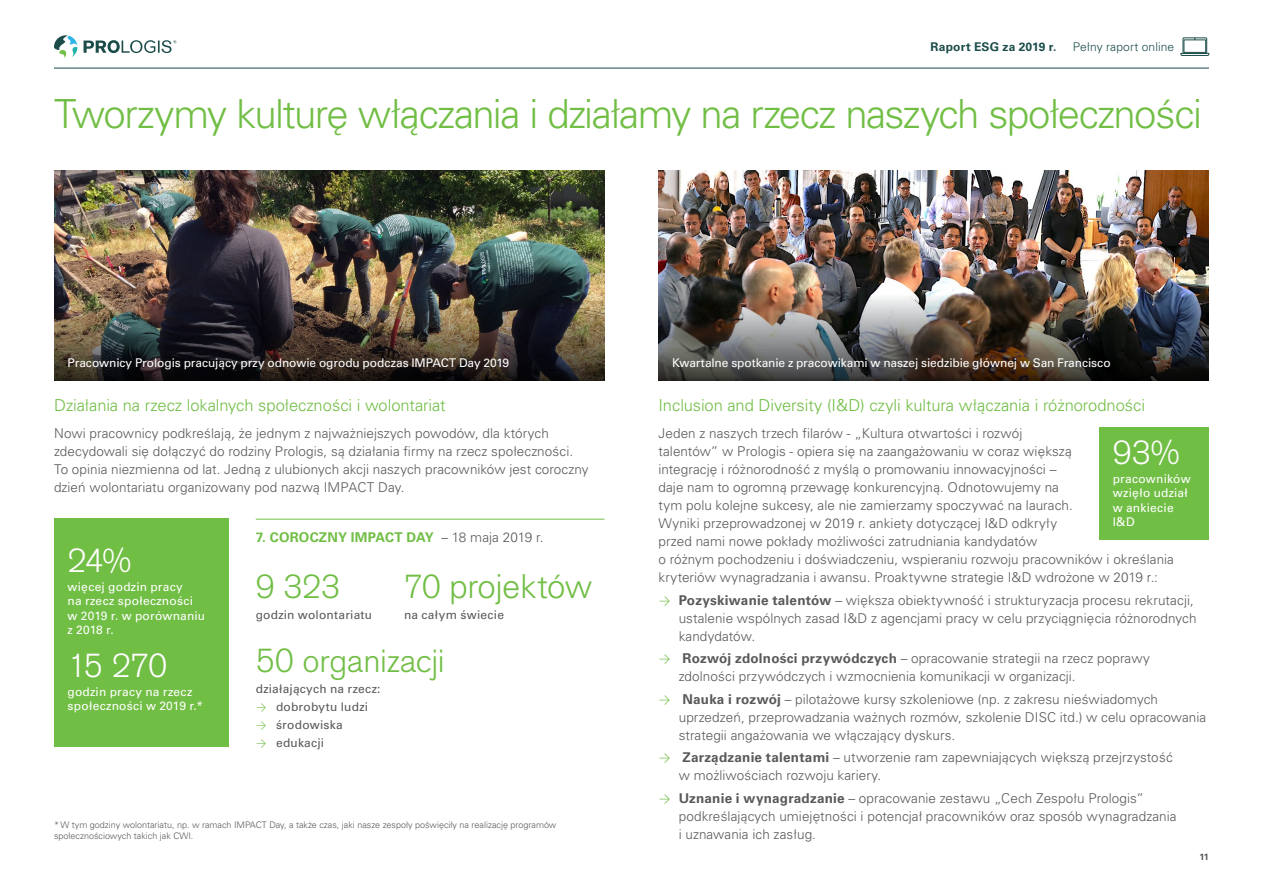
<style>
.page{position:relative;width:1263px;height:893px;background:#fff}
.page>*{position:absolute;margin:0;border:0;box-sizing:border-box;transform-origin:0 0}
.t1{font:300 40.2px "Univers LT Pro 45";letter-spacing:-.04em;color:#71be45}
.t2{font:300 33px "Akzidenz Grotesk BE";letter-spacing:-.01em;color:#71be45}
.t3{font:300 33px "Akzidenz Grotesk BE";letter-spacing:-.05em;color:#fff}
.t4{font:300 33px "Univers LT Pro 45";letter-spacing:-.015em;color:#71be45}
.t5{font:300 16.5px "Univers LT Pro 45";letter-spacing:-.005em;color:#71be45}
.t6{font:300 13.5px/18px "Univers LT Pro 45";letter-spacing:.005em;color:#58595b}
.t7{font:700 13.5px "Univers LT Pro 65";letter-spacing:.015em;color:#71be45}
.t8{font:12px/14.4px "Univers LT Pro 55 Roman";letter-spacing:.005em;color:#fff}
.t9{font:12px "Univers LT Pro 55 Roman";letter-spacing:.02em;color:#58595b}
.t10{font:700 12px "Univers LT Pro 65";letter-spacing:.02em;color:#1b4d4a}
.t11{font:300 12px "Univers LT Pro 45";letter-spacing:.01em;color:#1b4d4a}
.t12{font:300 9px/10.5px "Univers LT Pro 45";color:#58595b}
.t13{font:700 9px "Univers LT Pro 65";color:#58595b}
.s1{font-family:"Univers LT Pro 45";font-weight:300;color:#58595b}
.s2{font-family:"Calibri";font-weight:300;color:#71be45}
.s3{font-family:"Akzidenz Grotesk BE"}
.s4{font-family:"Calibri";color:#71be45}
.s5{font-family:"Univers LT Pro 65";font-weight:700}
</style>
<div class="page">
<div style="left:1099px;top:427px;width:110px;height:112px;background:#71be45"></div>
<div style="left:54px;top:519px;width:175px;height:228px;background:#71be45"></div>
<img style="left:54px;top:170px;width:550px;height:107px">
<img style="left:658px;top:170px;width:551px;height:107px">
<img style="left:658px;top:277px;width:551px;height:103px">
<img style="left:54px;top:277px;width:550px;height:103px">
<hr style="left:256px;top:519px;width:348px;height:1px;background:#71be45">
<hr style="left:54px;top:68px;width:1155px;height:1px;background:#1b4d4a">
<svg style="left:54px;top:35px;width:23px;height:23px"></svg>
<svg style="left:84px;top:40px;width:92px;height:13px"></svg>
<svg style="left:1180px;top:37px;width:29px;height:19px"></svg>
<p class="t10" style="left:930px;top:39px;width:127px">Raport ESG za 2019 r.</p>
<p class="t11" style="left:1073px;top:39px;width:103px">Pełny raport online</p>
<h1 class="t1" style="left:54px;top:88px;width:1149px">Tworzymy kulturę włączania i działamy na rzecz naszych społeczności</h1>
<p class="t8" style="left:68px;top:355px;width:443px">Pracownicy Prologis pracujący przy odnowie ogrodu podczas IMPACT Day 2019</p>
<p class="t8" style="left:672px;top:355px;width:440px">Kwartalne spotkanie z pracowikami w naszej siedzibie głównej w San Francisco</p>
<p class="t5" style="left:54px;top:395px;width:393px">Działania na rzecz lokalnych społeczności i wolontariat</p>
<p class="t6" style="left:54px;top:424px;width:536px">Nowi pracownicy podkreślają, że jednym z najważniejszych powodów, dla których zdecydowali się dołączyć do rodziny Prologis, są działania firmy na rzecz społeczności.<br>To opinia niezmienna od lat. Jedną z ulubionych akcji naszych pracowników jest coroczny dzień wolontariatu organizowany pod nazwą IMPACT Day.</p>
<h2 class="t3" style="left:68px;top:542px;width:65px">24%</h2>
<p class="t8" style="left:68px;top:579px;width:139px">więcej godzin pracy<br>na rzecz społeczności w 2019 r. w porównaniu z 2018 r.</p>
<h2 class="t3" style="left:68px;top:647px;width:101px">15 270</h2>
<p class="t8" style="left:68px;top:684px;width:137px">godzin pracy na rzecz społeczności w 2019 r.*</p>
<p class="t7" style="left:256px;top:528px;width:289px">7. COROCZNY IMPACT DAY <span class="s1">– 18 maja 2019 r.</span></p>
<h2 class="t2" style="left:256px;top:568px;width:86px">9 323</h2>
<p class="t9" style="left:256px;top:606px;width:118px">godzin wolontariatu</p>
<h2 class="t2" style="left:256px;top:642px;width:190px">50 organizacji</h2>
<p class="t9" style="left:256px;top:680px;width:126px">działających na rzecz:</p>
<p class="t9" style="left:256px;top:698px;width:114px"><span class="s2">→</span> dobrobytu ludzi</p>
<p class="t9" style="left:256px;top:716px;width:89px"><span class="s2">→</span> środowiska</p>
<p class="t9" style="left:256px;top:734px;width:70px"><span class="s2">→</span> edukacji</p>
<h2 class="t4" style="left:404px;top:565px;width:190px"><span class="s3">70</span> projektów</h2>
<p class="t9" style="left:404px;top:606px;width:102px">na całym świecie</p>
<p class="t12" style="left:54px;top:820px;width:504px">* W tym godziny wolontariatu, np. w ramach IMPACT Day, a także czas, jaki nasze zespoły poświęciły na realizację programów społecznościowych takich jak CWI.</p>
<p class="t5" style="left:658px;top:395px;width:488px">Inclusion and Diversity (I&amp;D) czyli kultura włączania i różnorodności</p>
<p class="t6" style="left:658px;top:424px;width:517px">Jeden z naszych trzech filarów - „Kultura otwartości i rozwój<br>talentów” w Prologis - opiera się na zaangażowaniu w coraz większą<br>integrację i różnorodność z myślą o promowaniu innowacyjności –<br>daje nam to ogromną przewagę konkurencyjną. Odnotowujemy na<br>tym polu kolejne sukcesy, ale nie zamierzamy spoczywać na laurach.<br>Wyniki przeprowadzonej w 2019 r. ankiety dotyczącej I&amp;D odkryły<br>przed nami nowe pokłady możliwości zatrudniania kandydatów<br>o różnym pochodzeniu i doświadczeniu, wspieraniu rozwoju pracowników i określania kryteriów wynagradzania i awansu. Proaktywne strategie I&amp;D wdrożone w 2019 r.:</p>
<p class="t6" style="left:679px;top:591px;width:519px;text-indent:-20px"><span class="s4">→</span> <span class="s5">Pozyskiwanie talentów</span> – większa obiektywność i strukturyzacja procesu rekrutacji, ustalenie wspólnych zasad I&amp;D z agencjami pracy w celu przyciągnięcia różnorodnych kandydatów.</p>
<p class="t6" style="left:679px;top:649px;width:473px;text-indent:-20px"><span class="s4">→</span> <span class="s5">Rozwój zdolności przywódczych</span> – opracowanie strategii na rzecz poprawy zdolności przywódczych i wzmocnienia komunikacji w organizacji.</p>
<p class="t6" style="left:679px;top:690px;width:529px;text-indent:-20px"><span class="s4">→</span> <span class="s5">Nauka i rozwój</span> – pilotażowe kursy szkoleniowe (np. z zakresu nieświadomych uprzedzeń, przeprowadzania ważnych rozmów, szkolenie DISC itd.) w celu opracowania strategii angażowania we włączający dyskurs.</p>
<p class="t6" style="left:679px;top:748px;width:496px;text-indent:-20px"><span class="s4">→</span> <span class="s5">Zarządzanie talentami</span> – utworzenie ram zapewniających większą przejrzystość w możliwościach rozwoju kariery.</p>
<p class="t6" style="left:679px;top:789px;width:499px;text-indent:-20px"><span class="s4">→</span> <span class="s5">Uznanie i wynagradzanie</span> – opracowanie zestawu „Cech Zespołu Prologis” podkreślających umiejętności i potencjał pracowników oraz sposób wynagradzania i uznawania ich zasług.</p>
<h2 class="t3" style="left:1113px;top:434px;width:68px">93%</h2>
<p class="t8" style="left:1113px;top:471px;width:79px">pracowników wzięło udział w ankiecie<br>I&amp;D</p>
<p class="t13" style="left:1199px;top:851px;width:11px">11</p>
</div>
